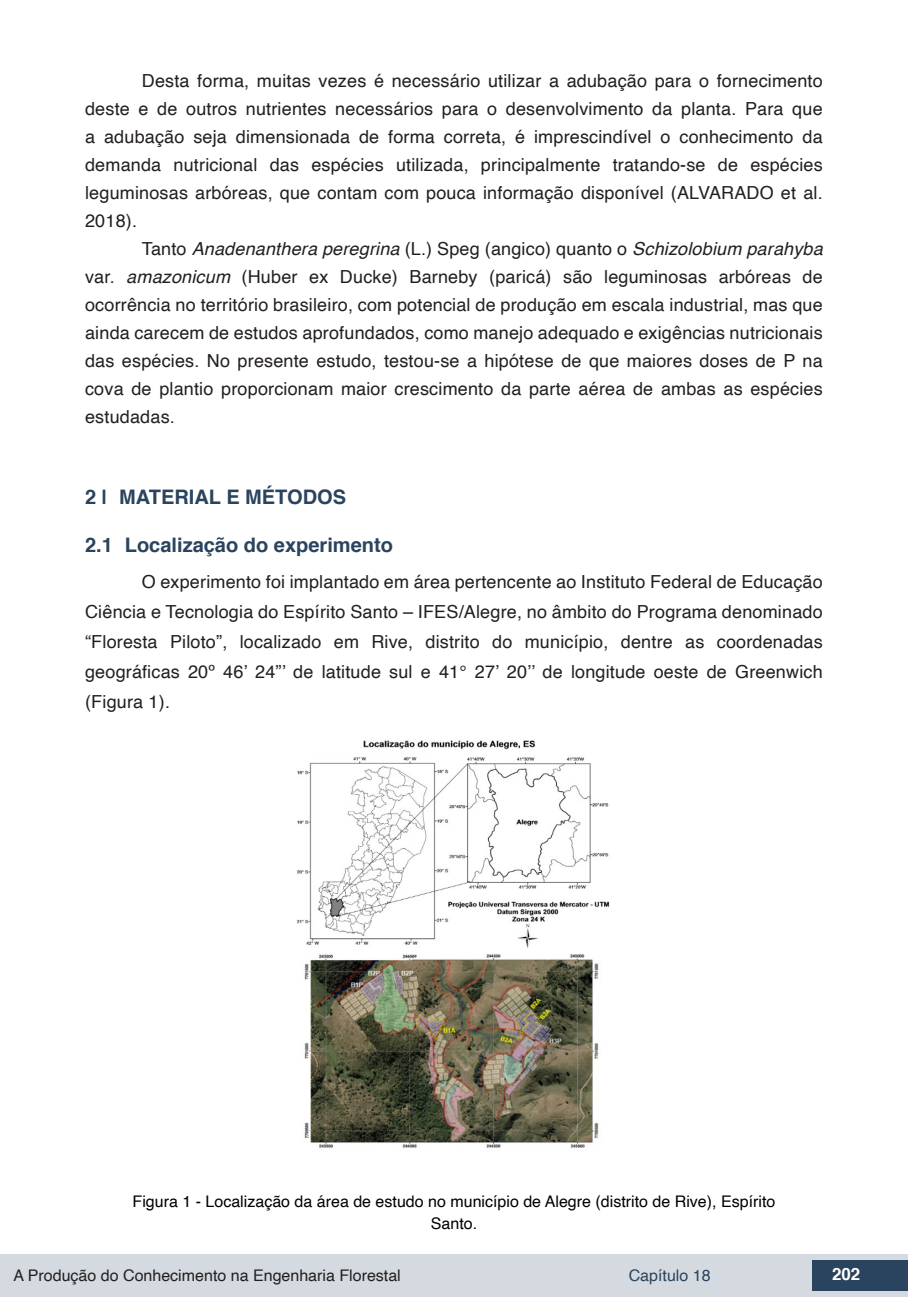
<style>
.page{position:relative;width:908px;height:1304px;background:#fff}
.page>*{position:absolute;margin:0;border:0;box-sizing:border-box;transform-origin:0 0}
.t1{font:700 20px "Helvetica";color:#2a435e}
.txt{font:18px/28px "Helvetica";letter-spacing:.01em;color:#231f20;text-align:justify}
.t2{font:700 16.8px "Helvetica";color:#fff}
.info_tab_graf_imag{font:16px/22px "Helvetica";color:#000;text-align:center}
.t3{font:16px "Helvetica";color:#231f20}
.t4{font:16px "Helvetica";color:#2a435e}
.s1{font-style:italic}
</style>
<div class="page">
<div style="left:0;top:1254px;width:906px;height:43px;background:#d4dadf"></div>
<div style="left:812px;top:1261px;width:95px;height:30px;background:#2a435e"></div>
<img style="left:296px;top:740px;width:314px;height:408px">
<p class="txt" style="left:85px;top:67px;width:738px;text-indent:57px">Desta forma, muitas vezes é necessário utilizar a adubação para o fornecimento deste e de outros nutrientes necessários para o desenvolvimento da planta. Para que a adubação seja dimensionada de forma correta, é imprescindível o conhecimento da demanda nutricional das espécies utilizada, principalmente tratando-se de espécies leguminosas arbóreas, que contam com pouca informação disponível (ALVARADO et al.<br>2018).</p>
<p class="txt" style="left:85px;top:235px;width:738px;text-indent:57px">Tanto <span class="s1">Anadenanthera peregrina</span> (L.) Speg (angico) quanto o <span class="s1">Schizolobium parahyba </span>var. <span class="s1">amazonicum</span> (Huber ex Ducke) Barneby (paricá) são leguminosas arbóreas de ocorrência no território brasileiro, com potencial de produção em escala industrial, mas que ainda carecem de estudos aprofundados, como manejo adequado e exigências nutricionais das espécies. No presente estudo, testou-se a hipótese de que maiores doses de P na cova de plantio proporcionam maior crescimento da parte aérea de ambas as espécies estudadas.</p>
<p class="t1" style="left:85px;top:481px;width:262px">2 | MATERIAL E MÉTODOS</p>
<p class="t1" style="left:85px;top:529px;width:309px">2.1 Localização do experimento</p>
<p class="txt" style="left:85px;top:567px;width:738px;line-height:30px;text-indent:57px">O experimento foi implantado em área pertencente ao Instituto Federal de Educação Ciência e Tecnologia do Espírito Santo – IFES/Alegre, no âmbito do Programa denominado “Floresta Piloto”, localizado em Rive, distrito do município, dentre as coordenadas geográficas 20º 46’ 24”’ de latitude sul e 41° 27’ 20’’ de longitude oeste de Greenwich (Figura 1).</p>
<p class="info_tab_graf_imag" style="left:132px;top:1191px;width:644px">Figura 1 - Localização da área de estudo no município de Alegre (distrito de Rive), Espírito<br>Santo.</p>
<p class="t3" style="left:14px;top:1263px;width:388px">A Produção do Conhecimento na Engenharia Florestal</p>
<p class="t4" style="left:628px;top:1263px;width:83px">Capítulo 18</p>
<p class="t2" style="left:831px;top:1261px;width:30px">202</p>
</div>
